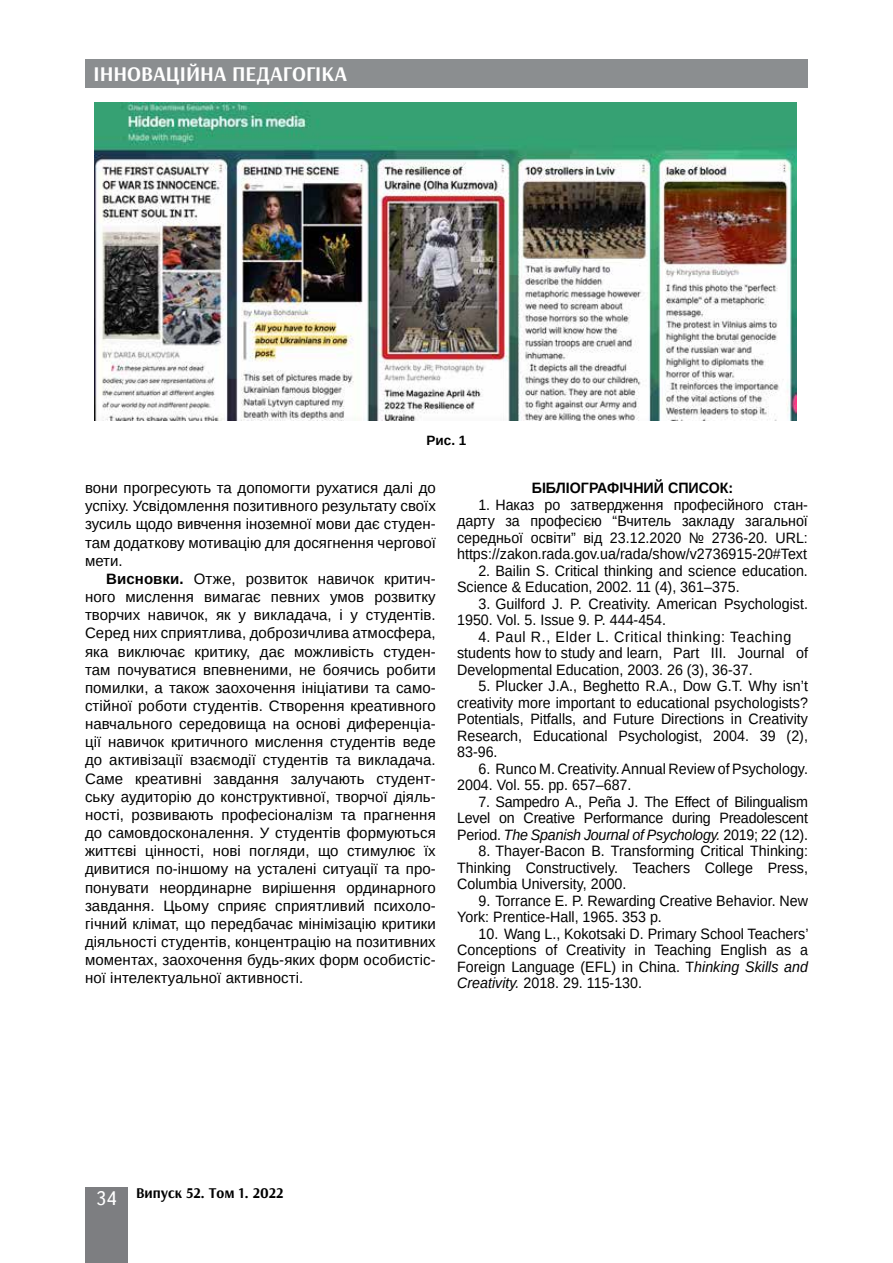
<style>
.page{position:relative;width:893px;height:1263px;background:#fff}
.page>*{position:absolute;margin:0;border:0;box-sizing:border-box;transform-origin:0 0}
.t1{font:700 21px "Arsenal";color:#fff}
.t2{font:15px/16.5px "Arimo";color:#000;text-align:justify;scale:.95 1}
.t3{font:15px/18.1px "Arimo";color:#000;text-align:justify}
.t4{font:700 15px "Arimo";color:#000;scale:.95 1}
.t5{font:700 15px "Arsenal";color:#000}
.t6{font:700 13.5px "Arimo";color:#000}
.s1{font-weight:700}
.s2{font-style:italic}
.s3{font-family:"Ukrainian Text";font-weight:400;font-size:19.5px;color:#fff}
</style>
<div class="page">
<div style="left:85px;top:59px;width:723px;height:29px;background:#8b8e90"></div>
<div style="left:85px;top:1186px;width:43px;height:76px;background:#7d7e81"></div>
<img style="left:95px;top:102px;width:701px;height:318px">
<h1 class="t1" style="left:94px;top:61px;width:255px">ІННОВАЦІЙНА ПЕДАГОГІКА</h1>
<p class="t6" style="left:427px;top:431px;width:41px">Рис. 1</p>
<p class="t3" style="left:85px;top:479px;width:352px">вони прогресують та допомогти рухатися далі до успіху. Усвідомлення позитивного результату своїх зусиль щодо вивчення іноземної мови дає студен&shy;там додаткову мотивацію для досягнення чергової мети.</p>
<p class="t3" style="left:85px;top:570px;width:352px;text-indent:21px"><span class="s1">Висновки.</span> Отже, розвиток навичок критич&shy;ного мислення вимагає певних умов розвитку творчих навичок, як у викладача, і у студентів.<br>Серед них сприятлива, доброзичлива атмосфера, яка виключає критику, дає можливість студен&shy;там почуватися впевненими, не боячись робити помилки, а також заохочення ініціативи та само&shy;стійної роботи студентів. Створення креативного навчального середовища на основі диференціа&shy;ції навичок критичного мислення студентів веде до активізації взаємодії студентів та викладача.<br>Саме креативні завдання залучають студент&shy;ську аудиторію до конструктивної, творчої діяль&shy;ності, розвивають професіоналізм та прагнення до самовдосконалення. У студентів формуються життєві цінності, нові погляди, що стимулює їх дивитися по-іншому на усталені ситуації та про&shy;понувати неординарне вирішення ординарного завдання. Цьому сприяє сприятливий психоло&shy;гічний клімат, що передбачає мінімізацію критики діяльності студентів, концентрацію на позитивних моментах, заохочення будь-яких форм особистіс&shy;ної інтелектуальної активності.</p>
<p class="t4" style="left:532px;top:478px;width:214px">БІБЛІОГРАФІЧНИЙ СПИСОК:</p>
<p class="t2" style="left:457px;top:496px;width:371px;text-indent:21px">1. Наказ ро затвердження професійного стан&shy;дарту за професією “Вчитель закладу загальної середньої освіти” від 23.12.2020 № 2736-20. URL: https://zakon.rada.gov.ua/rada/show/v2736915-20#Text</p>
<p class="t2" style="left:457px;top:562px;width:371px;text-indent:21px">2. Bailin S. Critical thinking and science education.<br>Science &amp; Education, 2002. 11 (4), 361–375.</p>
<p class="t2" style="left:457px;top:595px;width:371px;text-indent:21px">3. Guilford J. P. Creativity. American Psychologist.<br>1950. Vol. 5. Issue 9. P. 444-454.</p>
<p class="t2" style="left:457px;top:628px;width:371px;text-align:left;text-indent:21px">4. Paul R., Elder L. Critical thinking: Teaching students how to study and learn, Part III. Journal of<br>Developmental Education, 2003. 26 (3), 36-37.</p>
<p class="t2" style="left:457px;top:678px;width:371px;text-indent:21px">5. Plucker J.A., Beghetto R.A., Dow G.T. Why isn’t creativity more important to educational psychologists?<br>Potentials, Pitfalls, and Future Directions in Creativity Research, Educational Psychologist, 2004. 39 (2), 83-96.</p>
<p class="t2" style="left:457px;top:760px;width:371px;text-indent:21px">6. Runco M. Creativity. Annual Review of Psychology.<br>2004. Vol. 55. pp. 657–687.</p>
<p class="t2" style="left:457px;top:793px;width:371px;text-indent:21px">7. Sampedro A., Peña J. The Effect of Bilingualism Level on Creative Performance during Preadolescent Period. <span class="s2">The Spanish Journal of Psychology.</span> 2019; 22 (12).</p>
<p class="t2" style="left:457px;top:843px;width:371px;text-indent:21px">8. Thayer-Bacon B. Transforming Critical Thinking:<br>Thinking Constructively. Teachers College Press, Columbia University, 2000.</p>
<p class="t2" style="left:457px;top:892px;width:371px;text-indent:21px">9. Torrance E. P. Rewarding Creative Behavior. New<br>York: Prentice-Hall, 1965. 353 p.</p>
<p class="t2" style="left:457px;top:925px;width:371px;text-indent:21px">10. Wang L., Kokotsaki D. Primary School Teachers’ Conceptions of Creativity in Teaching English as a Foreign Language (EFL) in China. T<span class="s2">hinking Skills and Creativity.</span> 2018. 29. 115-130.</p>
<p class="t5" style="left:96px;top:1183px;width:189px"><span class="s3">34</span> Випуск 52. Том 1. 2022</p>
</div>
